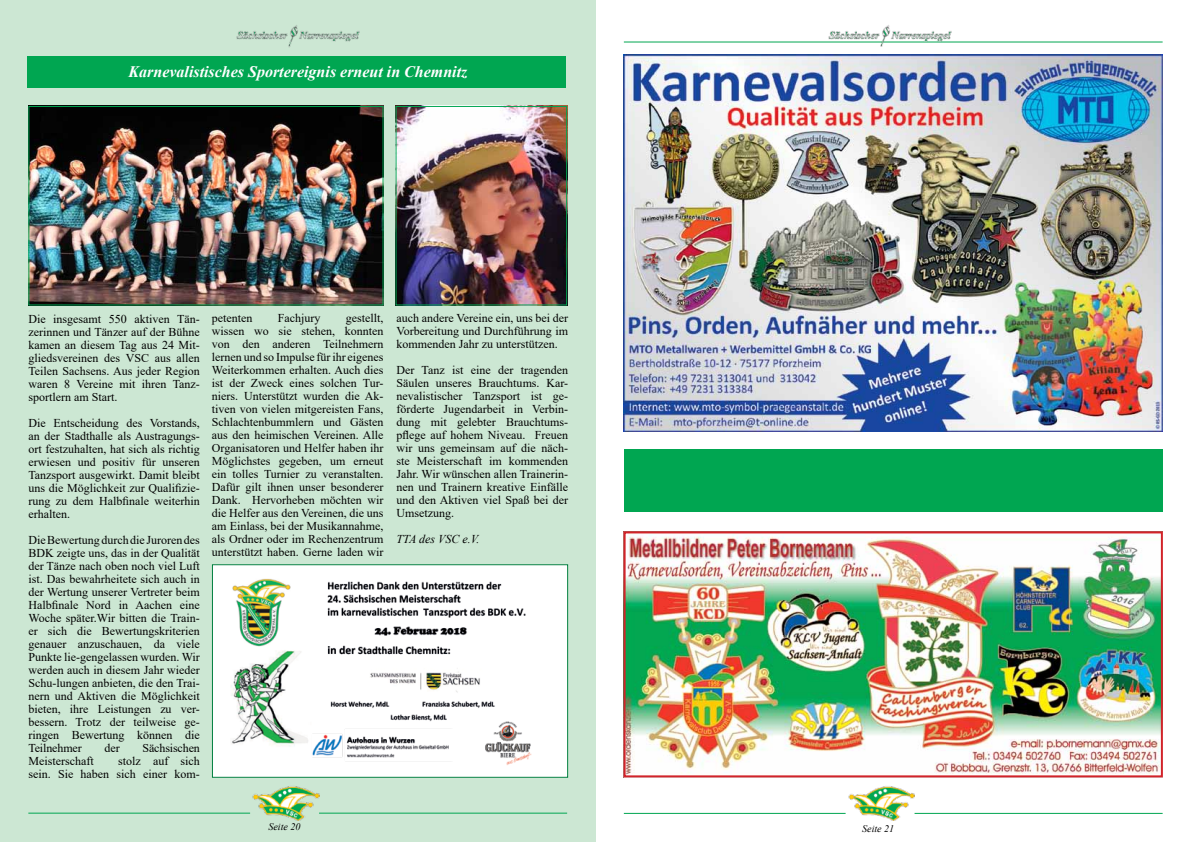
<style>
.page{position:relative;width:1191px;height:842px;background:#fff}
.page>*{position:absolute;margin:0;border:0;box-sizing:border-box;transform-origin:0 0}
.t1{font:italic 700 16px "Times New Roman";color:#fff}
.t2{font:12px/13px "Times New Roman";color:#000;text-align:justify}
.t3{font:italic 12px "Times New Roman";color:#000}
.t4{font:italic 10px "Times New Roman";color:#000}
</style>
<div class="page">
<hr style="left:624px;top:42px;width:538px;height:1px;background:#00a651">
<img style="left:829px;top:25px;width:123px;height:22px">
<hr style="left:624px;top:813px;width:221px;height:1px;background:#00a651">
<img style="left:848px;top:786px;width:66px;height:34px">
<hr style="left:914px;top:813px;width:248px;height:1px;background:#00a651">
<div style="left:0;top:0;width:595px;height:842px;background:#cce7d3"></div>
<img style="left:214px;top:566px;width:352px;height:210px">
<div style="left:212px;top:564px;width:356px;height:214px;border:1px solid #007f3e"></div>
<img style="left:30px;top:108px;width:351px;height:195px">
<div style="left:28px;top:106px;width:355px;height:199px;border:1px solid #00a651"></div>
<img style="left:397px;top:108px;width:168px;height:195px">
<div style="left:395px;top:106px;width:172px;height:199px;border:1px solid #00a651"></div>
<div style="left:27px;top:57px;width:539px;height:31px;background:#00a651"></div>
<img style="left:310px;top:729px;width:142px;height:40px">
<img style="left:626px;top:534px;width:533px;height:240px">
<div style="left:623px;top:531px;width:539px;height:246px;border:2px solid #d2232a"></div>
<img style="left:624px;top:55px;width:538px;height:377px">
<div style="left:624px;top:449px;width:538px;height:63px;background:#00a651"></div>
<hr style="left:28px;top:813px;width:222px;height:1px;background:#00a651">
<hr style="left:319px;top:813px;width:248px;height:1px;background:#00a651">
<h1 class="t1" style="left:129px;top:60px;width:341px">Karnevalistisches Sportereignis erneut in Chemnitz</h1>
<p class="t2" style="left:28px;top:312px;width:173px">Die insgesamt 550 aktiven Tän&shy;zerinnen und Tänzer auf der Bühne kamen an diesem Tag aus 24 Mit&shy;gliedsvereinen des VSC aus allen Teilen Sachsens. Aus jeder Region waren 8 Vereine mit ihren Tanz&shy;sportlern am Start.</p>
<p class="t2" style="left:28px;top:416px;width:173px">Die Entscheidung des Vorstands, an der Stadthalle als Austragungs&shy;ort festzuhalten, hat sich als richtig erwiesen und positiv für unseren Tanzsport ausgewirkt. Damit bleibt uns die Möglichkeit zur Qualifizie&shy;rung zu dem Halbfinale weiterhin erhalten.</p>
<p class="t2" style="left:28px;top:533px;width:173px">Die Bewertung durch die Juroren des BDK zeigte uns, das in der Qualität der Tänze nach oben noch viel Luft ist. Das bewahrheitete sich auch in der Wertung unserer Vertreter beim Halbfinale Nord in Aachen eine Woche später.Wir bitten die Train&shy;er sich die Bewertungskriterien genauer anzuschauen, da viele Punkte lie-gengelassen wurden. Wir werden auch in diesem Jahr wieder Schu-lungen anbieten, die den Trai&shy;nern und Aktiven die Möglichkeit bieten, ihre Leistungen zu ver&shy;bessern. Trotz der teilweise ge&shy;ringen Bewertung können die Teilnehmer</p>
<p class="t2" style="left:105px;top:741px;width:17px">der</p>
<p class="t2" style="left:142px;top:741px;width:59px">Sächsischen</p>
<p class="t2" style="left:28px;top:754px;width:67px">Meisterschaft</p>
<p class="t2" style="left:28px;top:754px;width:173px;text-align:right">stolz auf sich<br>sein. Sie haben sich einer kom-</p>
<p class="t2" style="left:212px;top:312px;width:173px;text-indent:134px">gestellt, wissen wo sie stehen, konnten von den anderen Teilnehmern lernen und so Impulse für ihr eigenes Weiterkommen erhalten. Auch dies ist der Zweck eines solchen Tur&shy;niers. Unterstützt wurden die Ak&shy;tiven von vielen mitgereisten Fans, Schlachtenbummlern und Gästen aus den heimischen Vereinen. Alle Organisatoren und Helfer haben ihr Möglichstes gegeben, um erneut ein tolles Turnier zu veranstalten.<br>Dafür gilt ihnen unser besonderer Dank. Hervorheben möchten wir die Helfer aus den Vereinen, die uns am Einlass, bei der Musikannahme, als Ordner oder im Rechenzentrum unterstützt haben. Gerne laden wir</p>
<p class="t2" style="left:396px;top:311px;width:173px">auch andere Vereine ein, uns bei der Vorbereitung und Durchführung im kommenden Jahr zu unterstützen.</p>
<p class="t2" style="left:212px;top:312px;width:42px">petenten</p>
<p class="t2" style="left:278px;top:312px;width:44px">Fachjury</p>
<p class="t2" style="left:396px;top:363px;width:173px">Der Tanz ist eine der tragenden Säulen unseres Brauchtums. Kar&shy;nevalistischer Tanzsport ist ge&shy;förderte Jugendarbeit in Verbin&shy;dung mit gelebter Brauchtums&shy;pflege auf hohem Niveau. Freuen wir uns gemeinsam auf die näch&shy;ste Meisterschaft im kommenden Jahr. Wir wünschen allen Trainerin&shy;nen und Trainern kreative Einfälle und den Aktiven viel Spaß bei der Umsetzung.</p>
<p class="t3" style="left:396px;top:531px;width:85px">TTA des VSC e.V.</p>
<p class="t4" style="left:268px;top:819px;width:33px">Seite 20</p>
<p class="t4" style="left:862px;top:821px;width:33px">Seite 21</p>
</div>
